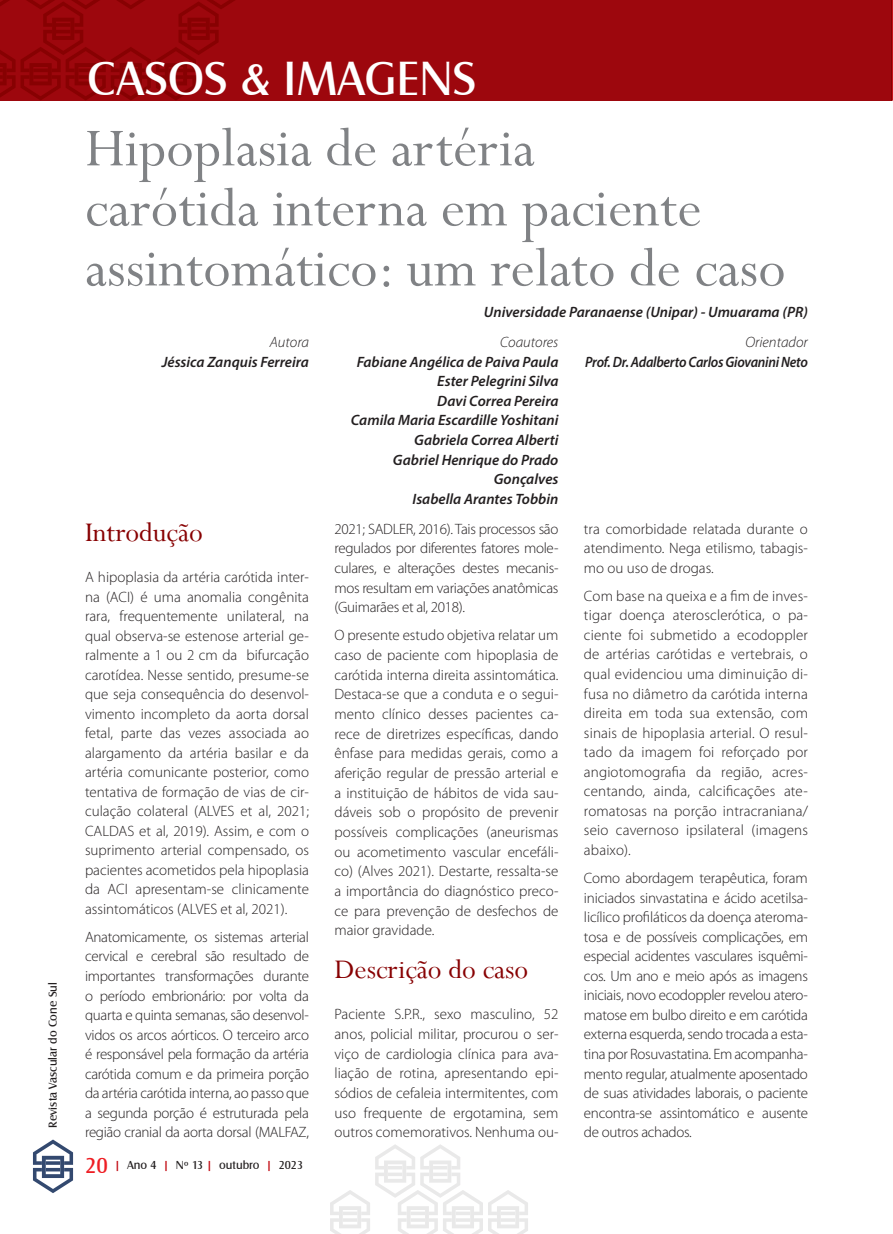
<style>
.page{position:relative;width:893px;height:1234px;background:#fff}
.page>*{position:absolute;margin:0;border:0;box-sizing:border-box;transform-origin:0 0}
.t1{font:60px/60px "Perpetua";color:#808285}
.t2{font:49.5px "Castle T";color:#fff}
.t3{font:30px "Perpetua";color:#870102}
.t4{font:300 15px/19.5px "Myriad Pro";color:#231f20;text-align:justify}
.t5{font:italic 600 15px/19.5px "Myriad Pro";color:#231f20;text-align:right}
.t6{font:italic 600 15px "Myriad Pro";letter-spacing:-.02em;color:#231f20;scale:.92 1}
.t7{font:italic 300 15px "Myriad Pro";color:#231f20}
.t8{font:12px "Castle T";color:#231f20}
.s1{font-size:22.5px;color:#ee1d23}
.s2{color:#c4121a}
</style>
<div class="page">
<div style="left:0;top:0;width:892px;height:101px;background:#9d070d"></div>
<svg style="left:892px;top:0;width:1px;height:101px"></svg>
<hr style="left:891px;top:0;width:1px;height:101px;background:#870102">
<svg style="left:0;top:0;width:235px;height:100px"></svg>
<svg style="left:33px;top:1139px;width:40px;height:53px"></svg>
<svg style="left:330px;top:1144px;width:198px;height:89px"></svg>
<p class="t8" style="left:46px;top:1127px;width:147px;rotate:-90deg">Revista Vascular do Cone Sul</p>
<h2 class="t2" style="left:87px;top:51px;width:390px">CASOS &amp; IMAGENS</h2>
<h1 class="t1" style="left:85px;top:117px;width:702px">Hipoplasia de artéria<br>carótida interna em paciente assintomático: um relato de caso</h1>
<p class="t7" style="left:270px;top:334px;width:41px">Autora</p>
<p class="t5" style="left:162px;top:351px;width:149px">Jéssica Zanquis Ferreira</p>
<h3 class="t3" style="left:85px;top:513px;width:119px">Introdução</h3>
<p class="t4" style="left:85px;top:567px;width:225px">A hipoplasia da artéria carótida inter&shy;na (ACI) é uma anomalia congênita rara, frequentemente unilateral, na qual observa-se estenose arterial ge&shy;ralmente a 1 ou 2 cm da bifurcação carotídea. Nesse sentido, presume-se que seja consequência do desenvol&shy;vimento incompleto da aorta dorsal fetal, parte das vezes associada ao alargamento da artéria basilar e da artéria comunicante posterior, como tentativa de formação de vias de cir&shy;culação colateral (ALVES et al, 2021; CALDAS et al, 2019). Assim, e com o suprimento arterial compensado, os pacientes acometidos pela hipoplasia da ACI apresentam-se clinicamente assintomáticos (ALVES et al, 2021).</p>
<p class="t4" style="left:85px;top:927px;width:225px">Anatomicamente, os sistemas arterial cervical e cerebral são resultado de importantes transformações durante o período embrionário: por volta da quarta e quinta semanas, são desenvol&shy;vidos os arcos aórticos. O terceiro arco é responsável pela formação da artéria carótida comum e da primeira porção da artéria carótida interna, ao passo que a segunda porção é estruturada pela região cranial da aorta dorsal (MALFAZ,</p>
<p class="t8" style="left:85px;top:1157px;width:220px"><span class="s1">20</span> <span class="s2">|</span> Ano 4 <span class="s2">|</span> Nº 13 <span class="s2">|</span> outubro <span class="s2">|</span> 2023</p>
<p class="t5" style="left:484px;top:302px;width:326px">Universidade Paranaense (Unipar) - Umuarama (PR)</p>
<p class="t7" style="left:500px;top:334px;width:60px">Coautores</p>
<p class="t5" style="left:351px;top:351px;width:209px">Fabiane Angélica de Paiva Paula<br>Ester Pelegrini Silva<br>Davi Correa Pereira<br>Camila Maria Escardille Yoshitani<br>Gabriela Correa Alberti<br>Gabriel Henrique do Prado<br>Gonçalves<br>Isabella Arantes Tobbin</p>
<p class="t4" style="left:334px;top:519px;width:225px">2021; SADLER, 2016). Tais processos são regulados por diferentes fatores mole&shy;culares, e alterações destes mecanis&shy;mos resultam em variações anatômicas (Guimarães et al, 2018).</p>
<p class="t4" style="left:334px;top:625px;width:225px">O presente estudo objetiva relatar um caso de paciente com hipoplasia de carótida interna direita assintomática.<br>Destaca-se que a conduta e o segui&shy;mento clínico desses pacientes ca&shy;rece de diretrizes específicas, dando ênfase para medidas gerais, como a aferição regular de pressão arterial e a instituição de hábitos de vida sau&shy;dáveis sob o propósito de prevenir possíveis complicações (aneurismas ou acometimento vascular encefáli&shy;co) (Alves 2021). Destarte, ressalta-se a importância do diagnóstico preco&shy;ce para prevenção de desfechos de maior gravidade.</p>
<h3 class="t3" style="left:334px;top:950px;width:195px">Descrição do caso</h3>
<p class="t4" style="left:334px;top:1004px;width:225px">Paciente S.P.R., sexo masculino, 52 anos, policial militar, procurou o ser&shy;viço de cardiologia clínica para ava&shy;liação de rotina, apresentando epi&shy;sódios de cefaleia intermitentes, com uso frequente de ergotamina, sem outros comemorativos. Nenhuma ou-</p>
<p class="t7" style="left:745px;top:334px;width:64px">Orientador</p>
<p class="t6" style="left:585px;top:352px;width:244px">Prof. Dr. Adalberto Carlos Giovanini Neto</p>
<p class="t4" style="left:584px;top:519px;width:225px">tra comorbidade relatada durante o atendimento. Nega etilismo, tabagis&shy;mo ou uso de drogas.</p>
<p class="t4" style="left:584px;top:586px;width:225px">Com base na queixa e a fim de inves&shy;tigar doença aterosclerótica, o pa&shy;ciente foi submetido a ecodoppler de artérias carótidas e vertebrais, o qual evidenciou uma diminuição di&shy;fusa no diâmetro da carótida interna direita em toda sua extensão, com sinais de hipoplasia arterial. O resul&shy;tado da imagem foi reforçado por angiotomografia da região, acres&shy;centando, ainda, calcificações ate&shy;romatosas na porção intracraniana/ seio cavernoso ipsilateral (imagens abaixo).</p>
<p class="t4" style="left:584px;top:868px;width:225px">Como abordagem terapêutica, foram iniciados sinvastatina e ácido acetilsa&shy;licílico profiláticos da doença ateroma&shy;tosa e de possíveis complicações, em especial acidentes vasculares isquêmi&shy;cos. Um ano e meio após as imagens iniciais, novo ecodoppler revelou atero&shy;matose em bulbo direito e em carótida externa esquerda, sendo trocada a esta&shy;tina por Rosuvastatina. Em acompanha&shy;mento regular, atualmente aposentado de suas atividades laborais, o paciente encontra-se assintomático e ausente de outros achados.</p>
</div>
